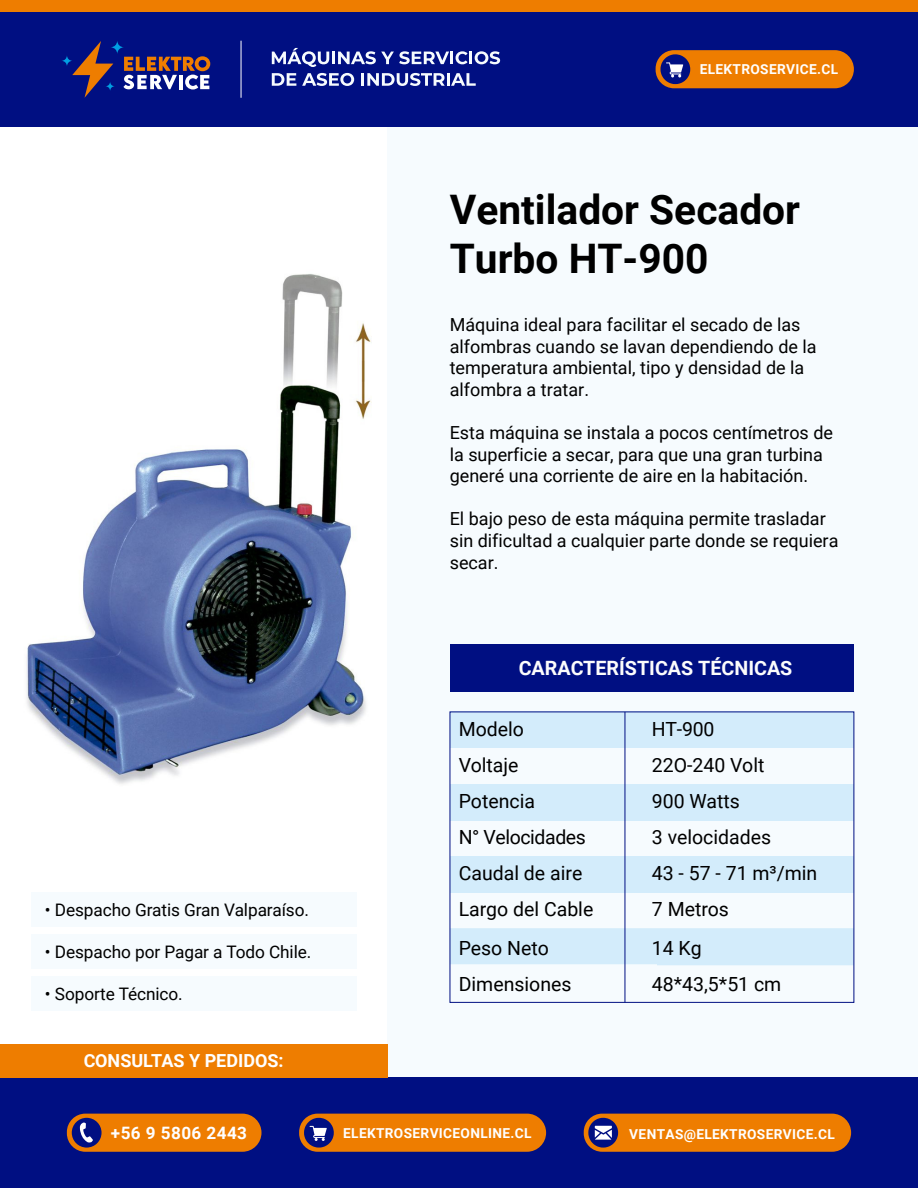
<style>
.page{position:relative;width:918px;height:1188px;background:#fff}
.page>*{position:absolute;margin:0;border:0;box-sizing:border-box;transform-origin:0 0}
.t1{font:700 40.65px/48.9px "Roboto";color:#000}
.t2{font:700 19.65px "Roboto";color:#fcfcfc}
.t3{font:19.5px/36px "Roboto";color:#000}
.t4{font:18px/21.6px "Roboto";color:#000}
.t5{font:700 18px "Roboto";color:#fff}
.t6{font:17.25px "Roboto";letter-spacing:-.005em;color:#000}
.t7{font:700 17.1px "Roboto";letter-spacing:.025em;color:#fff}
.t8{font:700 13.65px "Roboto";letter-spacing:.025em;color:#fff}
</style>
<div class="page">
<img style="left:26px;top:274px;width:346px;height:510px">
<div style="left:387px;top:118px;width:531px;height:991px;background:#f6fbfe"></div>
<div style="left:0;top:1077px;width:918px;height:111px;background:#000f82"></div>
<div style="left:0;top:1044px;width:387px;height:33px;background:#ee7d00"></div>
<div style="left:584px;top:1114px;width:267px;height:38px;background:#ee7d00;border-radius:19px"></div>
<svg style="left:588px;top:1118px;width:30px;height:30px"></svg>
<div style="left:67px;top:1114px;width:195px;height:38px;background:#ee7d00;border-radius:19px"></div>
<div style="left:72px;top:1118px;width:30px;height:30px;background:#000f82;border-radius:50%"></div>
<svg style="left:79px;top:1122px;width:14px;height:21px"></svg>
<div style="left:299px;top:1114px;width:247px;height:38px;background:#ee7d00;border-radius:19px"></div>
<svg style="left:304px;top:1118px;width:30px;height:30px"></svg>
<div style="left:450px;top:645px;width:404px;height:47px;background:#000f82"></div>
<svg style="left:449px;top:711px;width:406px;height:292px"></svg>
<div style="left:31px;top:892px;width:325px;height:35px;background:#f6fbfe"></div>
<div style="left:31px;top:935px;width:325px;height:34px;background:#f6fbfe"></div>
<div style="left:31px;top:977px;width:325px;height:34px;background:#f6fbfe"></div>
<hr style="left:625px;top:712px;width:1px;height:290px;background:#000f82">
<div style="left:0;top:12px;width:918px;height:115px;background:#000f82"></div>
<div style="left:0;top:0;width:918px;height:12px;background:#ee7d00"></div>
<svg style="left:272px;top:48px;width:228px;height:19px"></svg>
<svg style="left:272px;top:73px;width:24px;height:13px"></svg>
<svg style="left:302px;top:73px;width:52px;height:13px"></svg>
<svg style="left:361px;top:73px;width:115px;height:13px"></svg>
<svg style="left:72px;top:41px;width:41px;height:57px"></svg>
<svg style="left:62px;top:55px;width:10px;height:11px"></svg>
<svg style="left:111px;top:41px;width:13px;height:13px"></svg>
<svg style="left:105px;top:82px;width:10px;height:9px"></svg>
<svg style="left:123px;top:56px;width:87px;height:33px"></svg>
<hr style="left:241px;top:41px;width:1px;height:57px;background:#fff">
<div style="left:656px;top:50px;width:198px;height:38px;background:#ee7d00;border-radius:19px"></div>
<svg style="left:660px;top:54px;width:30px;height:30px"></svg>
<p class="t8" style="left:700px;top:60px;width:140px">ELEKTROSERVICE.CL</p>
<h1 class="t1" style="left:450px;top:183px;width:352px">Ventilador Secador<br>Turbo HT-900</h1>
<p class="t4" style="left:450px;top:313px;width:368px">Máquina ideal para facilitar el secado de las alfombras cuando se lavan dependiendo de la temperatura ambiental, tipo y densidad de la alfombra a tratar.</p>
<p class="t4" style="left:450px;top:421px;width:385px">Esta máquina se instala a pocos centímetros de la superficie a secar, para que una gran turbina generé una corriente de aire en la habitación.</p>
<p class="t4" style="left:450px;top:507px;width:390px">El bajo peso de esta máquina permite trasladar sin dificultad a cualquier parte donde se requiera secar.</p>
<p class="t6" style="left:45px;top:898px;width:266px">• Despacho Gratis Gran Valparaíso.</p>
<p class="t6" style="left:45px;top:940px;width:268px">• Despacho por Pagar a Todo Chile.</p>
<p class="t6" style="left:45px;top:982px;width:139px">• Soporte Técnico.</p>
<p class="t5" style="left:84px;top:1048px;width:201px">CONSULTAS Y PEDIDOS:</p>
<p class="t2" style="left:519px;top:655px;width:275px">CARACTERÍSTICAS TÉCNICAS</p>
<p class="t3" style="left:459px;top:711px;width:136px">Modelo<br>Voltaje<br>Potencia<br>N° Velocidades<br>Caudal de aire<br>Largo del Cable</p>
<p class="t3" style="left:459px;top:930px;width:114px">Peso Neto<br>Dimensiones</p>
<p class="t3" style="left:652px;top:711px;width:167px">HT-900<br>22O-240 Volt<br>900 Watts<br>3 velocidades<br>43 - 57 - 71 m³/min<br>7 Metros</p>
<p class="t3" style="left:652px;top:930px;width:131px">14 Kg<br>48*43,5*51 cm</p>
<p class="t7" style="left:111px;top:1121px;width:138px">+56 9 5806 2443</p>
<p class="t8" style="left:343px;top:1123px;width:190px">ELEKTROSERVICEONLINE.CL</p>
<p class="t8" style="left:629px;top:1124px;width:207px">VENTAS@ELEKTROSERVICE.CL</p>
</div>
